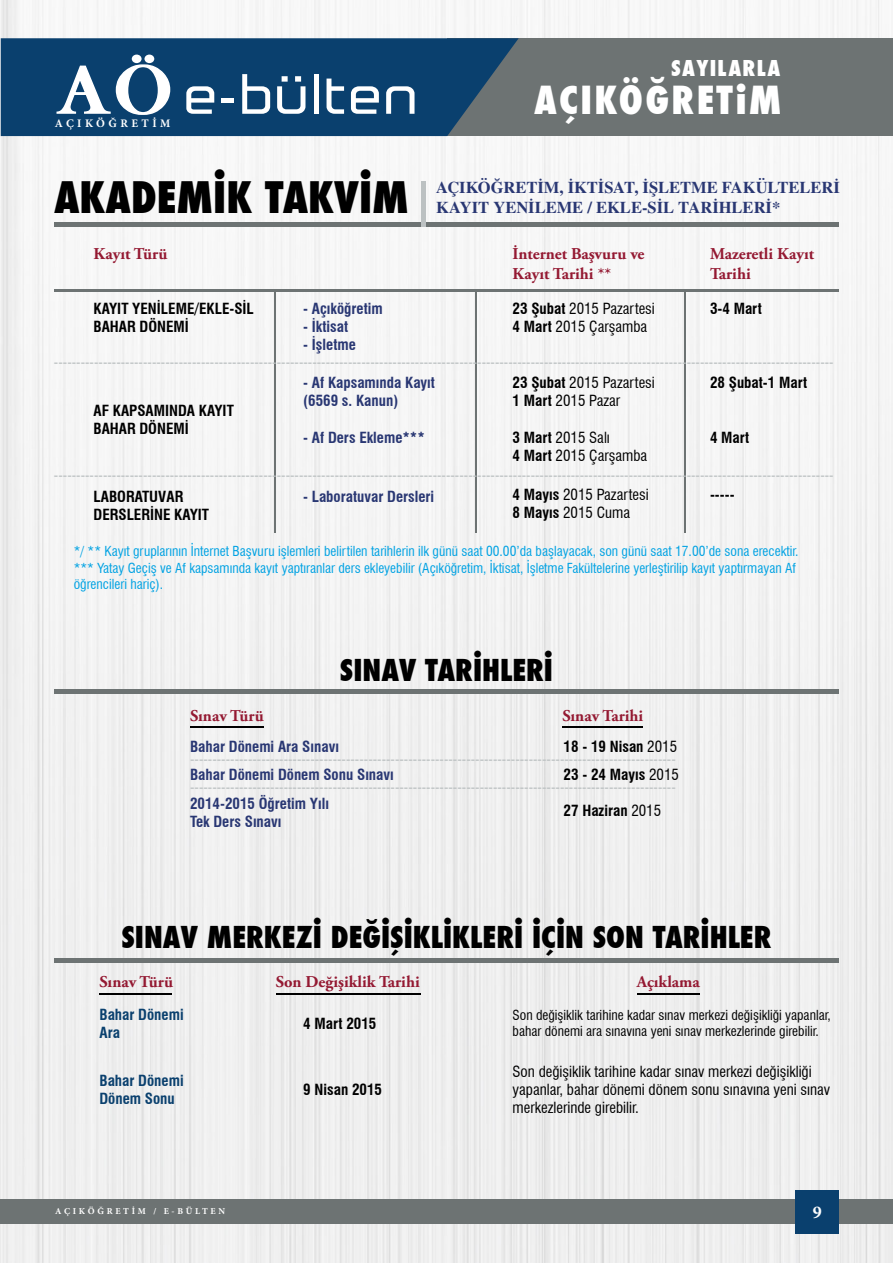
<style>
.page{position:relative;width:893px;height:1263px;background:#fff}
.page>*{position:absolute;margin:0;border:0;box-sizing:border-box;transform-origin:0 0}
.t1{font:800 condensed 42.45px "Futura";color:#000}
.t2{font:800 condensed 37.8px "Futura";letter-spacing:.06em;color:#fff}
.t3{font:800 condensed 29.55px "Futura";color:#000}
.t4{font:800 condensed 21.3px "Futura";letter-spacing:.06em;color:#fff}
.t5{font:700 18px "Minion Pro";color:#fff}
.t6{font:700 16.5px/19.8px "Adobe Garamond Pro";color:#941932}
.t7{font:700 16.5px/19.8px "STIX General";color:#293773}
.t8{font:condensed 15px/18px "Swiss 721 BT";color:#000}
.t9{font:700 condensed 15px/18px "Swiss 721 BT";color:#000}
.t10{font:700 condensed 15px/28.5px "Swiss 721 BT";color:#293773}
.t11{font:700 condensed 15px/18px "Swiss 721 BT";color:#0a406e}
.t12{font:condensed 13.5px/28.5px "Swiss 721 BT";color:#bcc1c2}
.t13{font:condensed 13.5px/16.2px "Swiss 721 BT";color:#00a2e3}
.t14{font:condensed 13.5px/16.2px "Swiss 721 BT";color:#000}
.t15{font:700 11.55px "Minion Pro";letter-spacing:.3em;color:#fff}
.t16{font:700 9px "Minion Pro";letter-spacing:.3em;color:#fff}
.s1{font-weight:700}
.s2{font-weight:400}
</style>
<div class="page">
<img style="left:0;top:0;width:893px;height:1263px">
<div style="left:1px;top:1199px;width:892px;height:25px;background:#6d7373"></div>
<div style="left:795px;top:1190px;width:44px;height:43px;background:#0a406e"></div>
<hr style="left:0;top:38px;width:1px;height:98px;background:#6d7373">
<div style="left:447px;top:38px;width:446px;height:98px;background:#6d7373"></div>
<svg style="left:1px;top:38px;width:518px;height:98px;background:#13456e"></svg>
<svg style="left:186px;top:86px;width:28px;height:28px"></svg>
<hr style="left:222px;top:98px;width:12px;height:4px;background:#fff">
<svg style="left:242px;top:74px;width:28px;height:40px"></svg>
<svg style="left:277px;top:76px;width:28px;height:38px"></svg>
<div style="left:314px;top:74px;width:5px;height:40px;background:#fff"></div>
<svg style="left:326px;top:79px;width:18px;height:35px"></svg>
<svg style="left:351px;top:86px;width:28px;height:28px"></svg>
<svg style="left:386px;top:86px;width:28px;height:28px"></svg>
<svg style="left:56px;top:64px;width:115px;height:52px"></svg>
<div style="left:132px;top:55px;width:10px;height:8px;background:#fff;border-radius:50%"></div>
<div style="left:144px;top:55px;width:10px;height:8px;background:#fff;border-radius:50%"></div>
<hr style="left:54px;top:222px;width:785px;height:4px;background:#6d7373">
<div style="left:54px;top:689px;width:785px;height:5px;background:#6d7373"></div>
<div style="left:54px;top:958px;width:785px;height:5px;background:#6d7373"></div>
<hr style="left:54px;top:289px;width:785px;height:2px;background:#6d7373">
<hr style="left:275px;top:290px;width:1px;height:242px;background:#6d7373">
<hr style="left:475px;top:290px;width:2px;height:242px;background:#6d7373">
<hr style="left:685px;top:290px;width:1px;height:242px;background:#6d7373">
<hr style="left:421px;top:181px;width:4px;height:45px;background:#bcc1c2">
<hr style="left:190px;top:726px;width:74px;height:1px;background:#000">
<hr style="left:99px;top:993px;width:73px;height:1px;background:#000">
<hr style="left:276px;top:993px;width:144px;height:1px;background:#000">
<hr style="left:637px;top:993px;width:63px;height:1px;background:#000">
<hr style="left:562px;top:726px;width:81px;height:1px;background:#000">
<p class="t15" style="left:55px;top:116px;width:117px">AÇIKÖĞRETİM</p>
<h3 class="t4" style="left:671px;top:53px;width:111px">SAYILARLA</h3>
<h2 class="t2" style="left:534px;top:74px;width:249px">AÇIKÖĞRETiM</h2>
<h1 class="t1" style="left:54px;top:168px;width:356px">AKADEMİK TAKVİM</h1>
<p class="t7" style="left:436px;top:179px;width:405px">AÇIKÖĞRETİM, İKTİSAT, İŞLETME FAKÜLTELERİ<br>KAYIT YENİLEME / EKLE-SİL TARİHLERİ*</p>
<p class="t6" style="left:94px;top:244px;width:75px">Kayıt Türü</p>
<p class="t9" style="left:94px;top:299px;width:162px">KAYIT YENİLEME/EKLE-SİL<br>BAHAR DÖNEMİ</p>
<p class="t6" style="left:513px;top:244px;width:133px">İnternet Başvuru ve<br>Kayıt Tarihi **</p>
<p class="t6" style="left:710px;top:244px;width:106px">Mazeretli Kayıt<br>Tarihi</p>
<p class="t8" style="left:513px;top:299px;width:144px"><span class="s1">23 Şubat</span> 2015 Pazartesi<br><span class="s1">4 Mart</span> 2015 Çarşamba</p>
<p class="t9" style="left:710px;top:299px;width:53px">3-4 Mart</p>
<p class="t10" style="left:303px;top:294px;width:81px">- Açıköğretim</p>
<p class="t10" style="left:303px;top:312px;width:46px">- İktisat</p>
<p class="t10" style="left:303px;top:330px;width:54px">- İşletme</p>
<p class="t10" style="left:303px;top:374px;width:133px;line-height:18px">- Af Kapsamında Kayıt (6569 s. Kanun)</p>
<p class="t10" style="left:303px;top:424px;width:123px">- Af Ders Ekleme***</p>
<p class="t12" style="left:54px;top:348px;width:781px">-------------------------------------------------------------------------------------------------------------------------------------------------------------------------------</p>
<p class="t8" style="left:513px;top:374px;width:144px"><span class="s1">23 Şubat</span> 2015 Pazartesi<br><span class="s1">1 Mart</span> 2015 Pazar</p>
<p class="t8" style="left:513px;top:429px;width:136px"><span class="s1">3 Mart</span> 2015 Salı<br><span class="s1">4 Mart</span> 2015 Çarşamba</p>
<p class="t8" style="left:513px;top:486px;width:138px"><span class="s1">4 Mayıs</span> 2015 Pazartesi<br><span class="s1">8 Mayıs</span> 2015 Cuma</p>
<p class="t9" style="left:710px;top:374px;width:99px">28 Şubat-1 Mart</p>
<p class="t9" style="left:94px;top:402px;width:142px">AF KAPSAMINDA KAYIT<br>BAHAR DÖNEMİ</p>
<p class="t9" style="left:710px;top:429px;width:41px">4 Mart</p>
<p class="t12" style="left:54px;top:461px;width:781px">-------------------------------------------------------------------------------------------------------------------------------------------------------------------------------</p>
<p class="t9" style="left:94px;top:487px;width:117px">LABORATUVAR<br>DERSLERİNE KAYIT</p>
<p class="t10" style="left:303px;top:482px;width:132px">- Laboratuvar Dersleri</p>
<p class="t9" style="left:710px;top:486px;width:26px">-----</p>
<p class="t13" style="left:74px;top:543px;width:726px">*/ ** Kayıt gruplarının İnternet Başvuru işlemleri belirtilen tarihlerin ilk günü saat 00.00’da başlayacak, son günü saat 17.00’de sona erecektir. *** Yatay Geçiş ve Af kapsamında kayıt yaptıranlar ders ekleyebilir (Açıköğretim, İktisat, İşletme Fakültelerine yerleştirilip kayıt yaptırmayan Af öğrencileri hariç).</p>
<h3 class="t3" style="left:340px;top:650px;width:215px">SINAV TARİHLERİ</h3>
<p class="t6" style="left:190px;top:706px;width:75px">Sınav Türü</p>
<p class="t6" style="left:562px;top:706px;width:82px">Sınav Tarihi</p>
<p class="t10" style="left:190px;top:732px;width:205px">Bahar Dönemi Ara Sınavı<br>Bahar Dönemi Dönem Sonu Sınavı<br>2014-2015 Öğretim Yılı</p>
<p class="t10" style="left:190px;top:807px;width:93px">Tek Ders Sınavı</p>
<p class="t9" style="left:564px;top:732px;width:117px;line-height:28.5px">18 - 19 Nisan <span class="s2">2015<br></span>23 - 24 Mayıs <span class="s2">2015</span></p>
<p class="t9" style="left:564px;top:802px;width:99px">27 Haziran <span class="s2">2015</span></p>
<p class="t12" style="left:190px;top:744px;width:487px">------------------------------------------------------------------------------------------------------------- -------------------------------------------------------------------------------------------------------------</p>
<h3 class="t3" style="left:121px;top:917px;width:651px">SINAV MERKEZİ DEĞİŞİKLİKLERİ İÇİN SON TARİHLER</h3>
<p class="t6" style="left:99px;top:972px;width:75px">Sınav Türü</p>
<p class="t6" style="left:276px;top:972px;width:145px">Son Değişiklik Tarihi</p>
<p class="t6" style="left:637px;top:972px;width:65px">Açıklama</p>
<p class="t11" style="left:99px;top:1005px;width:86px">Bahar Dönemi<br>Ara</p>
<p class="t11" style="left:99px;top:1072px;width:86px">Bahar Dönemi<br>Dönem Sonu</p>
<p class="t9" style="left:303px;top:1081px;width:80px">9 Nisan 2015</p>
<p class="t9" style="left:303px;top:1014px;width:75px">4 Mart 2015</p>
<p class="t14" style="left:513px;top:1007px;width:320px">Son değişiklik tarihine kadar sınav merkezi değişikliği yapanlar, bahar dönemi ara sınavına yeni sınav merkezlerinde girebilir.</p>
<p class="t8" style="left:513px;top:1063px;width:319px">Son değişiklik tarihine kadar sınav merkezi değişikliği yapanlar, bahar dönemi dönem sonu sınavına yeni sınav merkezlerinde girebilir.</p>
<p class="t16" style="left:55px;top:1204px;width:172px">AÇIKÖĞRETİM / E-BÜLTEN</p>
<h3 class="t5" style="left:813px;top:1199px;width:10px">9</h3>
</div>
